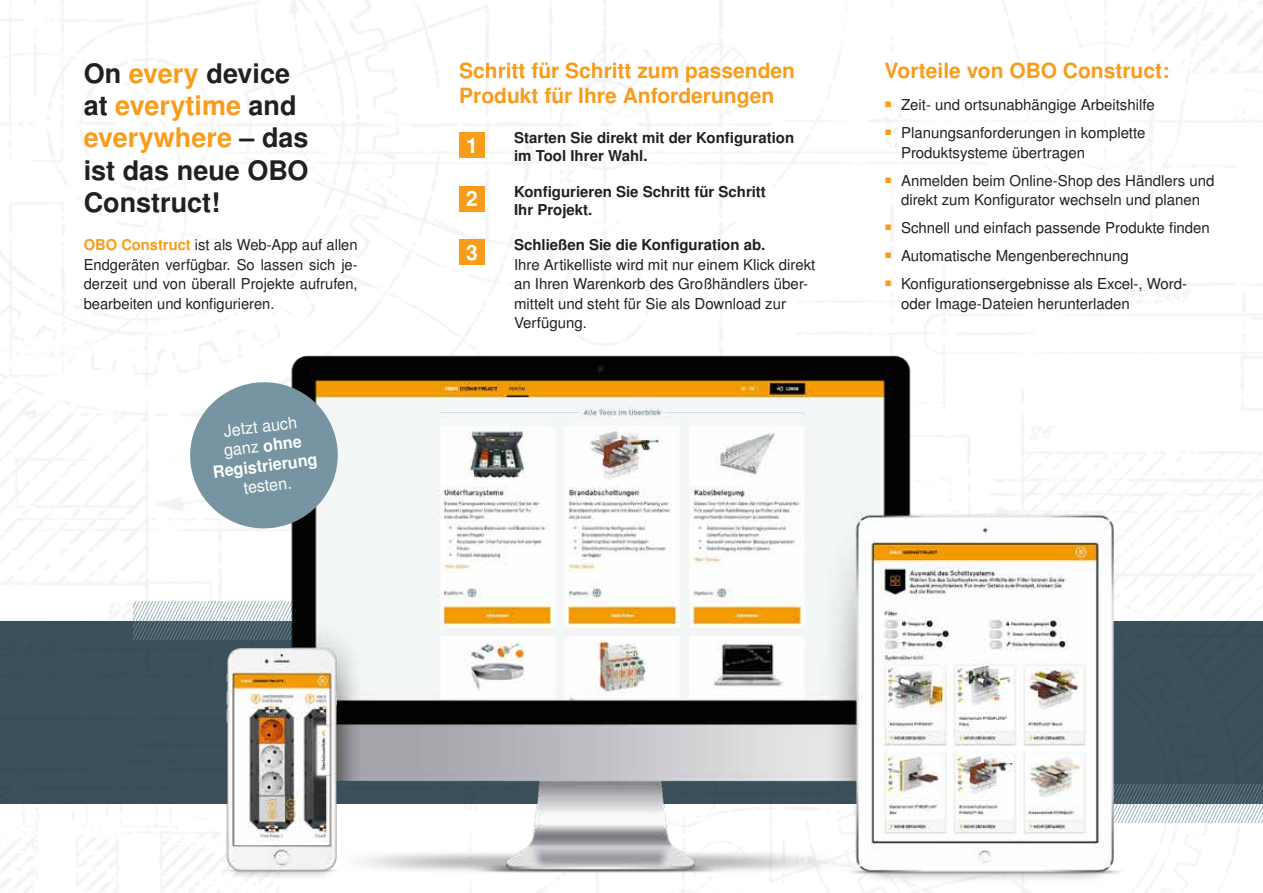
<style>
.page{position:relative;width:1263px;height:893px;background:#fff}
.page>*{position:absolute;margin:0;border:0;box-sizing:border-box;transform-origin:0 0}
.t1{font:700 27px/32.4px "Nimbus San LOT";color:#231f20}
.t2{font:700 21px/25.2px "Nimbus San LOT";color:#f89c1c}
.t3{font:700 21px "Nimbus San LOT";color:#fff}
.t4{font:700 16.5px/19.8px "Nimbus San LOT";color:#fff;text-align:center}
.t5{font:16.5px "Nimbus San LOT";color:#fff}
.t6{font:15px/19.5px "Nimbus San LOT";color:#231f20}
.t7{font:700 15px/18px "Nimbus San LOT";color:#231f20}
.s1{color:#f89c1c}
.s2{font-weight:700;color:#f89c1c}
.s3{font-weight:400}
</style>
<div class="page">
<img style="left:0;top:0;width:1263px;height:888px">
<img style="left:16px;top:210px;width:1247px;height:683px">
<div style="left:459px;top:132px;width:26px;height:26px;background:#f89c1c"></div>
<div style="left:459px;top:186px;width:26px;height:25px;background:#f89c1c"></div>
<div style="left:459px;top:239px;width:26px;height:26px;background:#f89c1c"></div>
<svg style="left:186px;top:378px;width:156px;height:155px"></svg>
<h1 class="t1" style="left:84px;top:58px;width:226px">On <span class="s1">every</span> device at <span class="s1">everytime</span> and <span class="s1">everywhere</span> – das ist das neue OBO<br>Construct!</h1>
<p class="t6" style="left:84px;top:236px;width:275px;text-align:justify"><span class="s2">OBO Construct</span> ist als Web-App auf allen Endgeräten verfügbar. So lassen sich je&shy;derzeit und von überall Projekte aufrufen, bearbeiten und konfigurieren.</p>
<p class="t4" style="left:207px;top:424px;width:107px;rotate:-7deg"><span class="s3">Jetzt auch ganz</span> ohne<br>Registrierung</p>
<p class="t5" style="left:243px;top:478px;width:50px;rotate:-7deg">testen.</p>
<h2 class="t2" style="left:459px;top:59px;width:337px">Schritt für Schritt zum passenden<br>Produkt für Ihre Anforderungen</h2>
<h2 class="t3" style="left:466px;top:133px;width:13px">1</h2>
<p class="t7" style="left:514px;top:130px;width:282px">Starten Sie direkt mit der Konfiguration im Tool Ihrer Wahl.</p>
<h2 class="t3" style="left:466px;top:186px;width:13px">2</h2>
<p class="t7" style="left:514px;top:183px;width:253px">Konfigurieren Sie Schritt für Schritt<br>Ihr Projekt.</p>
<h2 class="t3" style="left:466px;top:240px;width:13px">3</h2>
<p class="t7" style="left:514px;top:237px;width:253px">Schließen Sie die Konfiguration ab.</p>
<p class="t6" style="left:514px;top:255px;width:303px">Ihre Artikelliste wird mit nur einem Klick direkt an Ihren Warenkorb des Großhändlers über&shy;mittelt und steht für Sie als Download zur Verfügung.</p>
<h2 class="t2" style="left:884px;top:59px;width:286px">Vorteile von OBO Construct:</h2>
<p class="t6" style="left:884px;top:96px;width:272px"><sup>■</sup> Zeit- und ortsunabhängige Arbeitshilfe</p>
<p class="t6" style="left:901px;top:124px;width:246px;text-indent:-16px"><sup>■</sup> Planungsanforderungen in komplette<br>Produktsysteme übertragen</p>
<p class="t6" style="left:884px;top:171px;width:332px;text-align:center"><sup>■</sup> Anmelden beim Online-Shop des Händlers und direkt zum Konfigurator wechseln und planen</p>
<p class="t6" style="left:884px;top:219px;width:327px"><sup>■</sup> Schnell und einfach passende Produkte finden</p>
<p class="t6" style="left:884px;top:247px;width:246px"><sup>■</sup> Automatische Mengenberechnung</p>
<p class="t6" style="left:901px;top:275px;width:288px;text-indent:-16px"><sup>■</sup> Konfigurationsergebnisse als Excel-, Word&shy;oder Image-Dateien herunterladen</p>
</div>
